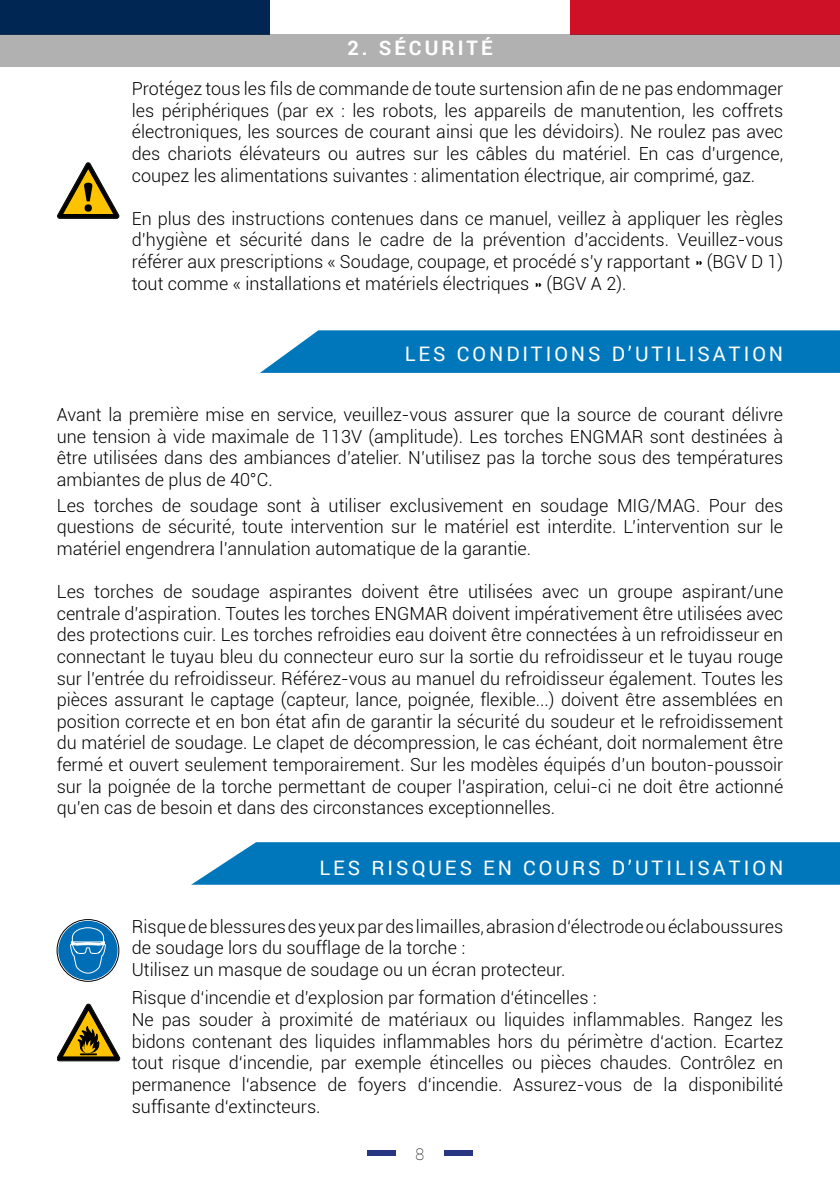
<style>
.page{position:relative;width:840px;height:1191px;background:#fff}
.page>*{position:absolute;margin:0;border:0;box-sizing:border-box;transform-origin:0 0}
.t1{font:20px "Roboto";letter-spacing:.15em;color:#fff}
.t2{font:700 20px "Roboto";letter-spacing:.15em;color:#fff}
.t3{font:300 18px/21.6px "Roboto";color:#000;text-align:justify}
.t4{font:100 16px "Roboto";color:#000}
</style>
<div class="page">
<div style="left:367px;top:1150px;width:28px;height:6px;background:#283583"></div>
<div style="left:444px;top:1150px;width:28px;height:6px;background:#283583"></div>
<svg style="left:260px;top:330px;width:579px;height:43px;background:#0f7fbe"></svg>
<img style="left:0;top:0;width:839px;height:34px">
<div style="left:0;top:34px;width:839px;height:33px;background:#b1b1b1"></div>
<svg style="left:192px;top:842px;width:647px;height:42px;background:#0d7ebd"></svg>
<div style="left:58px;top:920px;width:60px;height:60px;background:#006eb7;border-radius:50%"></div>
<svg style="left:57px;top:919px;width:62px;height:55px"></svg>
<svg style="left:57px;top:163px;width:62px;height:55px"></svg>
<svg style="left:58px;top:1004px;width:62px;height:57px"></svg>
<p class="t2" style="left:347px;top:34px;width:146px">2. SÉCURITÉ</p>
<p class="t3" style="left:132px;top:77px;width:652px">Protégez tous les fils de commande de toute surtension afin de ne pas endommager les périphériques (par ex : les robots, les appareils de manutention, les coffrets électroniques, les sources de courant ainsi que les dévidoirs). Ne roulez pas avec des chariots élévateurs ou autres sur les câbles du matériel. En cas d’urgence, coupez les alimentations suivantes : alimentation électrique, air comprimé, gaz.</p>
<p class="t3" style="left:132px;top:207px;width:652px">En plus des instructions contenues dans ce manuel, veillez à appliquer les règles d’hygiène et sécurité dans le cadre de la prévention d’accidents. Veuillez-vous référer aux prescriptions « Soudage, coupage, et procédé s’y rapportant » (BGV D 1) tout comme « installations et matériels électriques » (BGV A 2).</p>
<p class="t1" style="left:404px;top:340px;width:380px">LES CONDITIONS D’UTILISATION</p>
<p class="t3" style="left:57px;top:403px;width:727px">Avant la première mise en service, veuillez-vous assurer que la source de courant délivre une tension à vide maximale de 113V (amplitude). Les torches ENGMAR sont destinées à être utilisées dans des ambiances d’atelier. N’utilisez pas la torche sous des températures ambiantes de plus de 40°C.</p>
<p class="t3" style="left:57px;top:494px;width:727px">Les torches de soudage sont à utiliser exclusivement en soudage MIG/MAG. Pour des questions de sécurité, toute intervention sur le matériel est interdite. L’intervention sur le matériel engendrera l’annulation automatique de la garantie.</p>
<p class="t3" style="left:57px;top:580px;width:727px">Les torches de soudage aspirantes doivent être utilisées avec un groupe aspirant/une centrale d’aspiration. Toutes les torches ENGMAR doivent impérativement être utilisées avec des protections cuir. Les torches refroidies eau doivent être connectées à un refroidisseur en connectant le tuyau bleu du connecteur euro sur la sortie du refroidisseur et le tuyau rouge sur l’entrée du refroidisseur. Référez-vous au manuel du refroidisseur également. Toutes les pièces assurant le captage (capteur, lance, poignée, flexible...) doivent être assemblées en position correcte et en bon état afin de garantir la sécurité du soudeur et le refroidissement du matériel de soudage. Le clapet de décompression, le cas échéant, doit normalement être fermé et ouvert seulement temporairement. Sur les modèles équipés d’un bouton-poussoir sur la poignée de la torche permettant de couper l’aspiration, celui-ci ne doit être actionné qu’en cas de besoin et dans des circonstances exceptionnelles.</p>
<p class="t1" style="left:319px;top:853px;width:465px">LES RISQUES EN COURS D’UTILISATION</p>
<p class="t3" style="left:132px;top:915px;width:652px;text-align:left">Risque de blessures des yeux par des limailles, abrasion d‘électrode ou éclaboussures de soudage lors du soufflage de la torche :<br>Utilisez un masque de soudage ou un écran protecteur.</p>
<p class="t3" style="left:132px;top:986px;width:652px;text-align:left">Risque d‘incendie et d’explosion par formation d‘étincelles :<br>Ne pas souder à proximité de matériaux ou liquides inflammables. Rangez les bidons contenant des liquides inflammables hors du périmètre d‘action. Ecartez tout risque d‘incendie, par exemple étincelles ou pièces chaudes. Contrôlez en permanence l‘absence de foyers d‘incendie. Assurez-vous de la disponibilité suffisante d‘extincteurs.</p>
<p class="t4" style="left:415px;top:1143px;width:10px">8</p>
</div>
